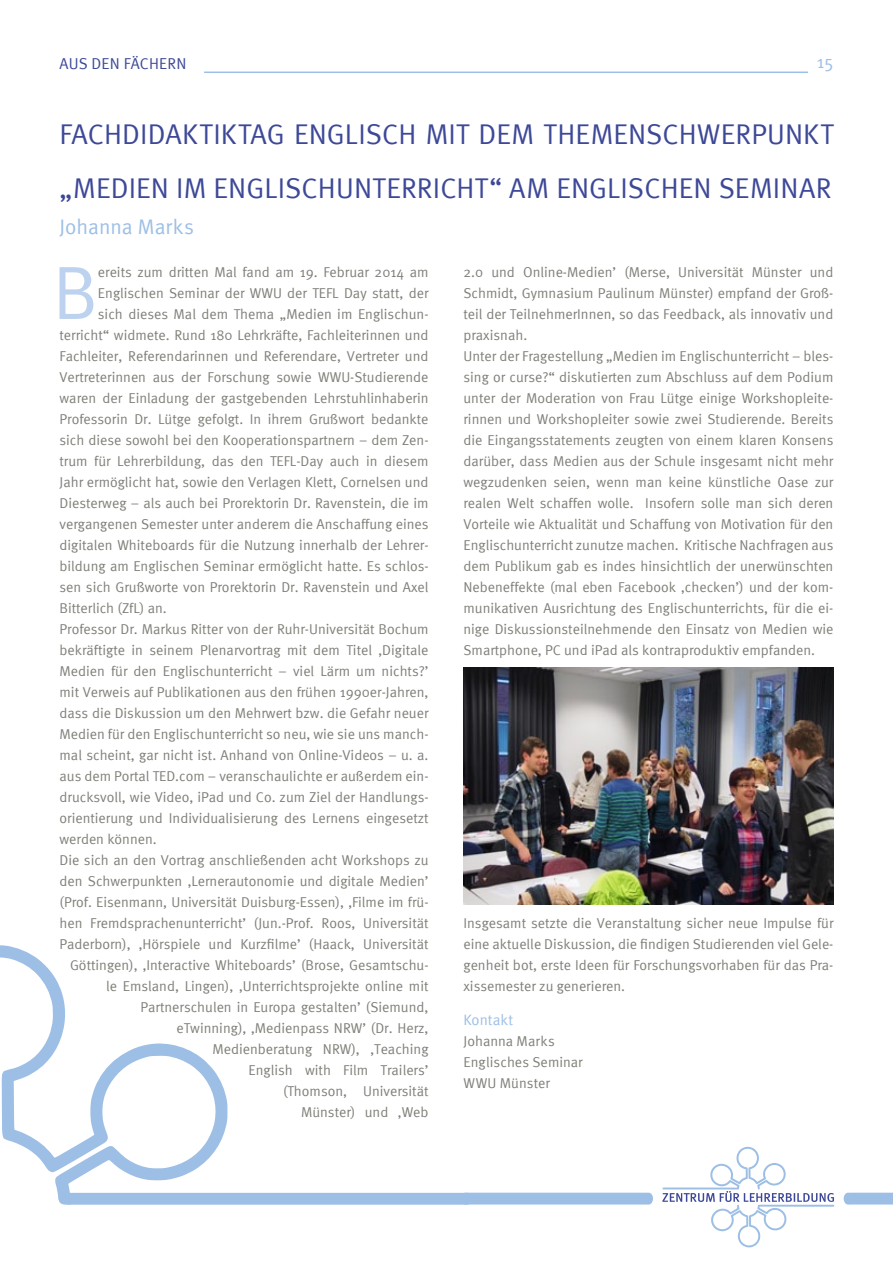
<style>
.page{position:relative;width:893px;height:1263px;background:#fff}
.page>*{position:absolute;margin:0;border:0;box-sizing:border-box;transform-origin:0 0}
.t1{font:75.45px "Meta Normal";color:#bdd2ee}
.t2{font:28.5px "Meta Normal";letter-spacing:.005em;color:#3d4898}
.t3{font:21px "Meta Normal";color:#9dbfe6}
.t4{font:18px "Meta Normal";color:#9dbfe6}
.t5{font:15.75px "Meta Normal";letter-spacing:.015em;color:#3d4898}
.t6{font:15px "Meta Normal";color:#9dbfe6}
.t7{font:14.25px/21px "Meta Normal";color:#80807a}
</style>
<div class="page">
<hr style="left:204px;top:72px;width:604px;height:1px;background:#9dbfe6">
<img style="left:463px;top:668px;width:370px;height:236px">
<svg style="left:0;top:945px;width:228px;height:260px"></svg>
<svg style="left:662px;top:1147px;width:172px;height:100px"></svg>
<svg style="left:850px;top:1193px;width:43px;height:11px"></svg>
<div style="left:844px;top:1193px;width:8px;height:11px;background:#9dbfe6;border-radius:50%"></div>
<div style="left:462px;top:1193px;width:188px;height:11px;background:#9dbfe6;border-radius:3px"></div>
<div style="left:644px;top:1193px;width:9px;height:11px;background:#9dbfe6;border-radius:50%"></div>
<div style="left:66px;top:1193px;width:404px;height:12px;background:#9dbfe6;border-radius:3px"></div>
<div style="left:59px;top:1193px;width:18px;height:12px;background:#9dbfe6;border-radius:50%"></div>
<p class="t5" style="left:60px;top:54px;width:128px">AUS DEN FÄCHERN</p>
<p class="t4" style="left:817px;top:51px;width:18px">15</p>
<h2 class="t2" style="left:60px;top:118px;width:29px">Fachdidaktiktag</h2>
<h2 class="t2" style="left:294px;top:118px;width:31px">Englisch</h2>
<h2 class="t2" style="left:426px;top:118px;width:16px">mit</h2>
<h2 class="t2" style="left:479px;top:118px;width:19px">dem</h2>
<h2 class="t2" style="left:544px;top:118px;width:32px">Themenschwerpunkt</h2>
<h2 class="t2" style="left:60px;top:172px;width:52px">„Medien</h2>
<h2 class="t2" style="left:176px;top:172px;width:69px">im Englischunterricht</h2>
<h2 class="t2" style="left:489px;top:172px;width:98px">“ am Englischen</h2>
<h2 class="t2" style="left:719px;top:172px;width:33px">Seminar</h2>
<h3 class="t3" style="left:60px;top:215px;width:136px">Johanna Marks</h3>
<h1 class="t1" style="left:53px;top:249px;width:47px">B</h1>
<p class="t7" style="left:98px;top:261px;width:332px">ereits zum dritten Mal fand am 19. Februar 2014 am</p>
<p class="t7" style="left:463px;top:261px;width:371px">2.0 und Online-Medien’ (Merse, Universität Münster und Schmidt, Gymnasium Paulinum Münster) empfand der Groß&shy;teil der TeilnehmerInnen, so das Feedback, als innovativ und praxisnah.<br>Unter der Fragestellung „Medien im Englischunterricht – bles&shy;sing or curse?“ diskutierten zum Abschluss auf dem Podium unter der Moderation von Frau Lütge einige Workshopleite&shy;rinnen und Workshopleiter sowie zwei Studierende. Bereits die Eingangsstatements zeugten von einem klaren Konsens darüber, dass Medien aus der Schule insgesamt nicht mehr wegzudenken seien, wenn man keine künstliche Oase zur realen Welt schaffen wolle. Insofern solle man sich deren Vorteile wie Aktualität und Schaffung von Motivation für den Englischunterricht zunutze machen. Kritische Nachfragen aus dem Publikum gab es indes hinsichtlich der unerwünschten Nebeneffekte (mal eben Facebook ‚checken’) und der kom&shy;munikativen Ausrichtung des Englischunterrichts, für die ei&shy;nige Diskussionsteilnehmende den Einsatz von Medien wie Smartphone, PC und iPad als kontraproduktiv empfanden.</p>
<p class="t7" style="left:98px;top:282px;width:332px">Englischen Seminar der WWU der TEFL Day statt, der</p>
<p class="t7" style="left:98px;top:303px;width:332px">sich dieses Mal dem Thema „Medien im Englischun-</p>
<p class="t7" style="left:60px;top:324px;width:370px">terricht“ widmete. Rund 180 Lehrkräfte, Fachleiterinnen und</p>
<p class="t7" style="left:60px;top:345px;width:371px">Fachleiter, Referendarinnen und Referendare, Vertreter und</p>
<p class="t7" style="left:60px;top:366px;width:371px">Vertreterinnen aus der Forschung sowie WWU-Studierende</p>
<p class="t7" style="left:60px;top:387px;width:371px">waren der Einladung der gastgebenden Lehrstuhlinhaberin</p>
<p class="t7" style="left:60px;top:408px;width:370px">Professorin Dr. Lütge gefolgt. In ihrem Grußwort bedankte</p>
<p class="t7" style="left:60px;top:429px;width:370px">sich diese sowohl bei den Kooperationspartnern – dem Zen-</p>
<p class="t7" style="left:60px;top:450px;width:370px">trum für Lehrerbildung, das den TEFL-Day auch in diesem</p>
<p class="t7" style="left:60px;top:471px;width:370px">Jahr ermöglicht hat, sowie den Verlagen Klett, Cornelsen und</p>
<p class="t7" style="left:60px;top:492px;width:370px">Diesterweg – als auch bei Prorektorin Dr. Ravenstein, die im</p>
<p class="t7" style="left:60px;top:513px;width:371px">vergangenen Semester unter anderem die Anschaffung eines</p>
<p class="t7" style="left:60px;top:534px;width:371px">digitalen Whiteboards für die Nutzung innerhalb der Lehrer-</p>
<p class="t7" style="left:60px;top:555px;width:371px">bildung am Englischen Seminar ermöglicht hatte. Es schlos-</p>
<p class="t7" style="left:60px;top:576px;width:371px">sen sich Grußworte von Prorektorin Dr. Ravenstein und Axel</p>
<p class="t7" style="left:60px;top:597px;width:109px">Bitterlich (ZfL) an.</p>
<p class="t7" style="left:60px;top:618px;width:371px">Professor Dr. Markus Ritter von der Ruhr-Universität Bochum</p>
<p class="t7" style="left:60px;top:639px;width:370px">bekräftigte in seinem Plenarvortrag mit dem Titel ‚Digitale</p>
<p class="t7" style="left:60px;top:660px;width:370px">Medien für den Englischunterricht – viel Lärm um nichts?’</p>
<p class="t7" style="left:60px;top:681px;width:370px">mit Verweis auf Publikationen aus den frühen 1990er-Jahren,</p>
<p class="t7" style="left:60px;top:702px;width:370px">dass die Diskussion um den Mehrwert bzw. die Gefahr neuer</p>
<p class="t7" style="left:60px;top:723px;width:370px">Medien für den Englischunterricht so neu, wie sie uns manch-</p>
<p class="t7" style="left:60px;top:744px;width:371px">mal scheint, gar nicht ist. Anhand von Online-Videos – u. a.</p>
<p class="t7" style="left:60px;top:765px;width:370px">aus dem Portal TED.com – veranschaulichte er außerdem ein-</p>
<p class="t7" style="left:60px;top:786px;width:371px">drucksvoll, wie Video, iPad und Co. zum Ziel der Handlungs-</p>
<p class="t7" style="left:60px;top:807px;width:371px">orientierung und Individualisierung des Lernens eingesetzt</p>
<p class="t7" style="left:60px;top:828px;width:99px">werden können.</p>
<p class="t7" style="left:60px;top:849px;width:370px">Die sich an den Vortrag anschließenden acht Workshops zu</p>
<p class="t7" style="left:60px;top:870px;width:371px">den Schwerpunkten ‚Lernerautonomie und digitale Medien’</p>
<p class="t7" style="left:60px;top:891px;width:370px">(Prof. Eisenmann, Universität Duisburg-Essen), ‚Filme im frü-</p>
<p class="t7" style="left:60px;top:912px;width:371px">hen Fremdsprachenunterricht’ (Jun.-Prof. Roos, Universität</p>
<p class="t7" style="left:60px;top:933px;width:370px">Paderborn), ‚Hörspiele und Kurzfilme’ (Haack, Universität</p>
<p class="t7" style="left:70px;top:954px;width:360px">Göttingen), ‚Interactive Whiteboards’ (Brose, Gesamtschu-</p>
<p class="t7" style="left:106px;top:975px;width:324px">le Emsland, Lingen), ‚Unterrichtsprojekte online mit</p>
<p class="t7" style="left:141px;top:996px;width:289px">Partnerschulen in Europa gestalten’ (Siemund,</p>
<p class="t7" style="left:177px;top:1017px;width:253px">eTwinning), ‚Medienpass NRW’ (Dr. Herz,</p>
<p class="t7" style="left:213px;top:1038px;width:218px">Medienberatung NRW), ‚Teaching</p>
<p class="t7" style="left:249px;top:1059px;width:182px">English with Film Trailers’</p>
<p class="t7" style="left:283px;top:1080px;width:147px">(Thomson, Universität</p>
<p class="t7" style="left:301px;top:1101px;width:129px">Münster) und ‚Web</p>
<p class="t7" style="left:463px;top:913px;width:371px;text-align:justify">Insgesamt setzte die Veranstaltung sicher neue Impulse für eine aktuelle Diskussion, die findigen Studierenden viel Gele&shy;genheit bot, erste Ideen für Forschungsvorhaben für das Pra&shy;xissemester zu generieren.</p>
<p class="t6" style="left:463px;top:1011px;width:51px">Kontakt</p>
<p class="t7" style="left:463px;top:1030px;width:121px">Johanna Marks<br>Englisches Seminar<br>WWU Münster</p>
</div>
